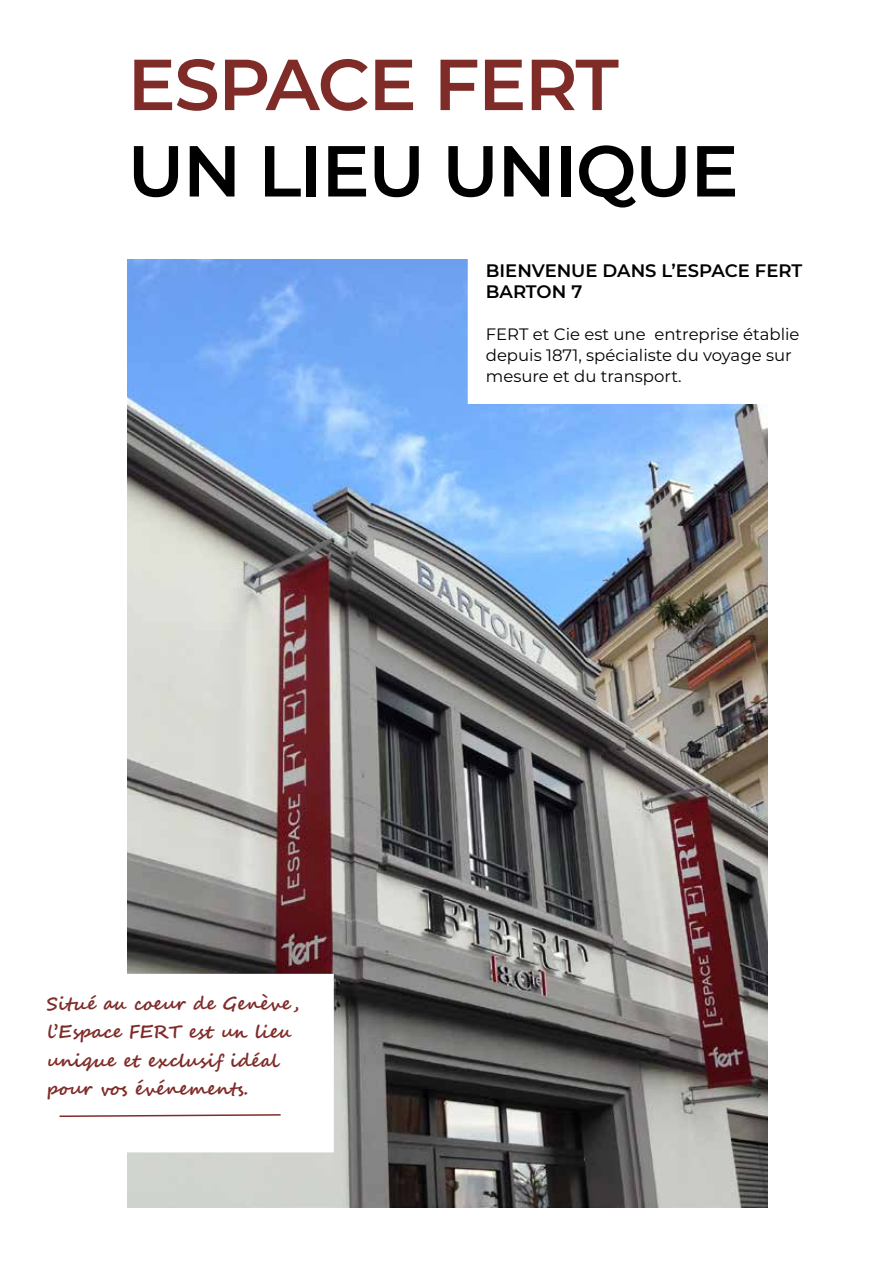
<style>
.page{position:relative;width:893px;height:1263px;background:#fff}
.page>*{position:absolute;margin:0;border:0;box-sizing:border-box;transform-origin:0 0}
.t1{font:600 72px "Montserrat";letter-spacing:-.02em;color:#000}
.t2{font:600 72px "Montserrat";letter-spacing:-.02em;color:#7f2c29}
.t3{font:700 18px/28.5px "Segoe Script";color:#7f2c29}
.t4{font:600 18px/21px "Montserrat";color:#000}
.t5{font:16.5px/21px "Montserrat";color:#000}
</style>
<div class="page">
<img style="left:128px;top:259px;width:639px;height:949px">
<div style="left:34px;top:974px;width:300px;height:178px;background:#fff"></div>
<svg style="left:59px;top:1114px;width:222px;height:3px"></svg>
<div style="left:468px;top:247px;width:325px;height:157px;background:#fff"></div>
<h1 class="t2" style="left:128px;top:33px;width:493px">ESPACE FERT</h1>
<h1 class="t1" style="left:128px;top:120px;width:613px">UN LIEU UNIQUE</h1>
<p class="t4" style="left:486px;top:259px;width:318px">BIENVENUE DANS L’ESPACE FERT<br>BARTON 7</p>
<p class="t5" style="left:486px;top:323px;width:315px">FERT et Cie est une entreprise établie depuis 1871, spécialiste du voyage sur mesure et du transport.</p>
<p class="t3" style="left:47px;top:989px;width:254px">Situé au coeur de Genève , l’Espace FERT est un lieu unique et exclusif idéal pour vos événements.</p>
</div>
